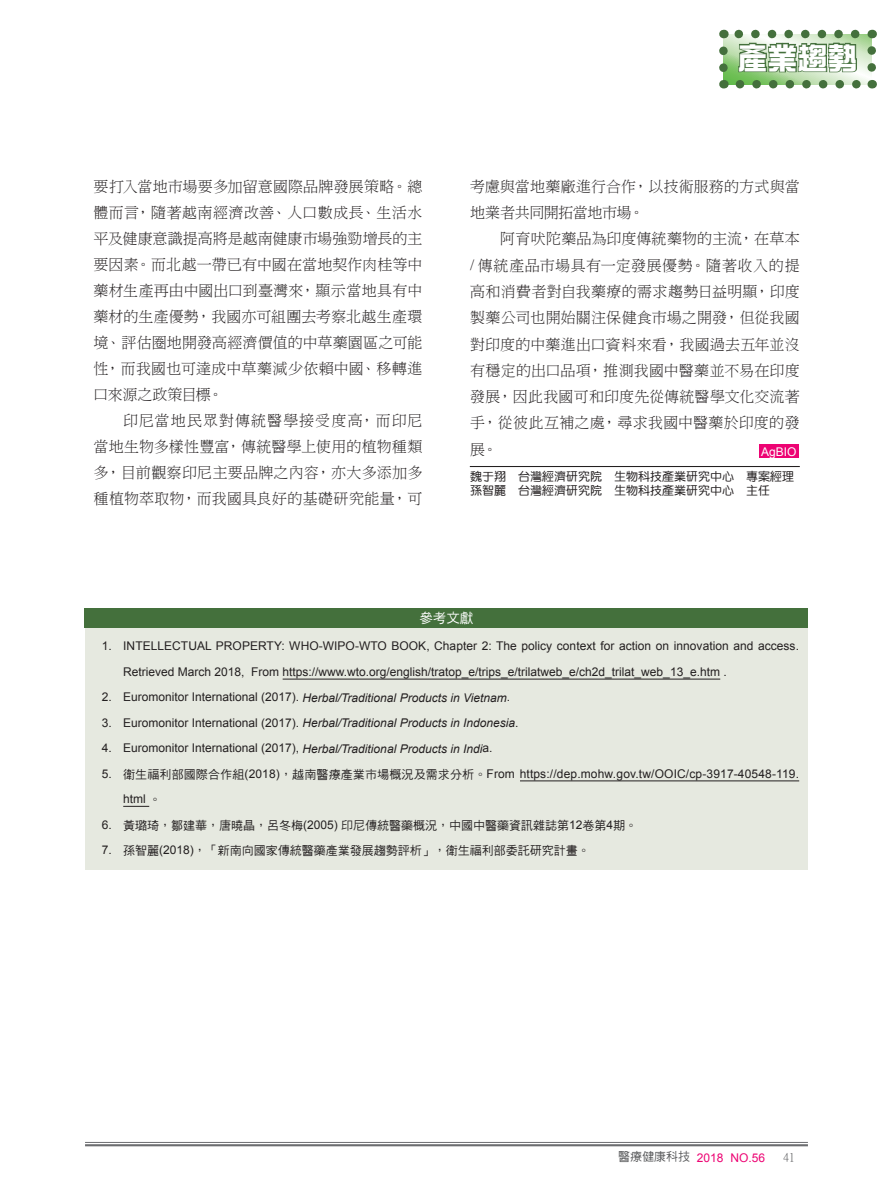
<style>
.page{position:relative;width:893px;height:1191px;background:#fff}
.page>*{position:absolute;margin:0;border:0;box-sizing:border-box;transform-origin:0 0}
.t1{font:30px "DF Zong Yi W9 WIN BF";color:#fff}
.t2{font:15px/26.1px "DF Ming W3 WIN BF";letter-spacing:.01em;color:#231f20;text-align:justify}
.t3{font:13.5px "DF Hei W5 WINP BF";color:#fff}
.t4{font:12px/25.5px "Arial";letter-spacing:.005em;color:#231f20}
.t5{font:italic 12px "Arial";color:#231f20}
.t6{font:12px "DF Hei W5 WINP BF";color:#231f20}
.t7{font:12px/14.4px "DF Yuan W5 WIN BF";color:#231f20}
.t8{font:12px "Arial";color:#ed0373}
.t9{font:12px "Arial";color:#fff}
.t10{font:12px "P Ming Li U";color:#57585a}
.s1{font-family:"Times New Roman"}
.s2{font-style:normal}
.s3{font-style:italic}
.s4{font-family:"DF Hei W5 WINP BF"}
.s5{font-family:"Arial"}
.s6{font-family:"DF Hei W5 WINP BF";color:#57585a}
</style>
<div class="page">
<hr style="left:85px;top:1142px;width:723px;height:1px;background:#6c6d70">
<hr style="left:85px;top:1144px;width:723px;height:2px;background:#6c6d70">
<svg style="left:719px;top:30px;width:157px;height:58px"></svg>
<div style="left:759px;top:444px;width:40px;height:14px;background:#ed0373"></div>
<hr style="left:470px;top:466px;width:330px;height:1px;background:#231f20">
<div style="left:85px;top:627px;width:723px;height:242px;background:#e6e9e0"></div>
<hr style="left:283px;top:679px;width:437px;height:1px;background:#231f20">
<hr style="left:520px;top:780px;width:279px;height:1px;background:#231f20">
<svg style="left:123px;top:806px;width:26px;height:1px"></svg>
<div style="left:85px;top:608px;width:723px;height:19px;background:#44703c"></div>
<p class="t2" style="left:93px;top:173px;width:330px">要打入當地市場要多加留意國際品牌發展策略。總體而言，隨著越南經濟改善、人口數成長、生活水平及健康意識提高將是越南健康市場強勁增長的主要因素。而北越一帶已有中國在當地契作肉桂等中藥材生產再由中國出口到臺灣來，顯示當地具有中藥材的生產優勢，我國亦可組團去考察北越生產環境、評估圈地開發高經濟價值的中草藥園區之可能性，而我國也可達成中草藥減少依賴中國、移轉進口來源之政策目標。</p>
<p class="t2" style="left:94px;top:407px;width:330px;text-indent:30px">印尼當地民眾對傳統醫學接受度高，而印尼當地生物多樣性豐富，傳統醫學上使用的植物種類多，目前觀察印尼主要品牌之內容，亦大多添加多種植物萃取物，而我國具良好的基礎研究能量，可</p>
<h1 class="t1" style="left:738px;top:43px;width:122px">產業趨勢</h1>
<p class="t2" style="left:470px;top:173px;width:331px">考慮與當地藥廠進行合作，以技術服務的方式與當地業者共同開拓當地市場。</p>
<p class="t2" style="left:470px;top:226px;width:331px;text-indent:30px">阿育吠陀藥品為印度傳統藥物的主流，在草本<span class="s1">/</span> 傳統產品市場具有一定發展優勢。隨著收入的提高和消費者對自我藥療的需求趨勢日益明顯，印度製藥公司也開始關注保健食市場之開發，但從我國對印度的中藥進出口資料來看，我國過去五年並沒有穩定的出口品項，推測我國中醫藥並不易在印度發展，因此我國可和印度先從傳統醫學文化交流著手，從彼此互補之處，尋求我國中醫藥於印度的發展。</p>
<p class="t9" style="left:761px;top:443px;width:37px">AgBIO</p>
<p class="t7" style="left:470px;top:469px;width:326px">魏于翔 台灣經濟研究院 生物科技產業研究中心 專案經理孫智麗 台灣經濟研究院 生物科技產業研究中心 主任</p>
<p class="t3" style="left:419px;top:611px;width:55px">參考文獻</p>
<p class="t4" style="left:123px;top:633px;width:677px;text-indent:-21px">1. INTELLECTUAL PROPERTY: WHO-WIPO-WTO BOOK, Chapter 2: The policy context for action on innovation and access.<br>Retrieved March 2018, From https://www.wto.org/english/tratop_e/trips_e/trilatweb_e/ch2d_trilat_web_13_e.htm .</p>
<p class="t5" style="left:102px;top:690px;width:410px"><span class="s2">2. Euromonitor International (2017).</span> Herbal/Traditional Products in Vietnam<span class="s2">.</span></p>
<p class="t5" style="left:102px;top:715px;width:418px"><span class="s2">3. Euromonitor International (2017).</span> Herbal/Traditional Products in Indonesia<span class="s2">.</span></p>
<p class="t4" style="left:102px;top:735px;width:392px">4. Euromonitor International (2017), <span class="s3">Herbal/Traditional Products in Indi</span>a.</p>
<p class="t4" style="left:123px;top:761px;width:677px;text-indent:-21px">5. <span class="s4">衛生福利部國際合作組</span>(2018)<span class="s4">，越南醫療產業市場概況及需求分析。</span>From https://dep.mohw.gov.tw/OOIC/cp-3917-40548-119. html <span class="s4">。</span></p>
<p class="t6" style="left:102px;top:819px;width:537px"><span class="s5">6.</span> 黃璐琦，鄒建華，唐曉晶，呂冬梅<span class="s5">(2005)</span> 印尼傳統醫藥概況，中國中醫藥資訊雜誌第<span class="s5">12</span>卷第<span class="s5">4</span>期。</p>
<p class="t6" style="left:102px;top:844px;width:489px"><span class="s5">7.</span> 孫智麗<span class="s5">(2018)</span>，「新南向國家傳統醫藥產業發展趨勢評析」，衛生福利部委託研究計畫。</p>
<p class="t8" style="left:618px;top:1149px;width:148px"><span class="s6">醫療健康科技</span> 2018 NO.56</p>
<p class="t10" style="left:783px;top:1151px;width:13px">41</p>
</div>
